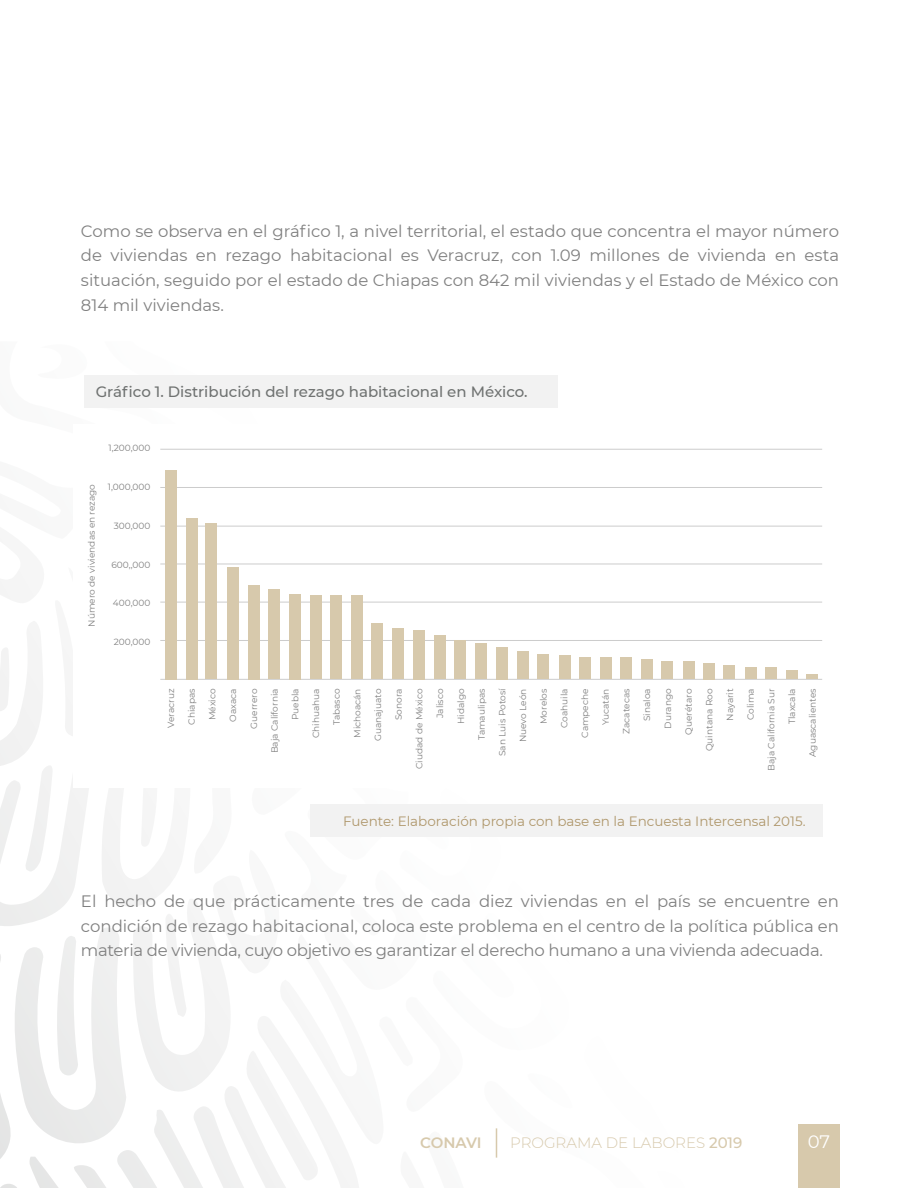
<style>
.page{position:relative;width:918px;height:1188px;background:#fff}
.page>*{position:absolute;margin:0;border:0;box-sizing:border-box;transform-origin:0 0}
.t1{font:18px "Montserrat";color:#fff}
.t2{font:16.5px/24.6px "Montserrat";letter-spacing:-.015em;color:#808080;text-align:justify}
.t3{font:500 15px "Montserrat";color:#6f7271}
.t4{font:300 15px "Montserrat";color:#d7c9ac}
.t5{font:600 15px "Montserrat";letter-spacing:-.015em;color:#d7c9ac}
.t6{font:13.5px "Montserrat";color:#af976b}
.t7{font:9px "Montserrat";color:#808080}
.s1{font-weight:500}
</style>
<div class="page">
<svg style="left:0;top:581px;width:123px;height:234px"></svg>
<div style="left:798px;top:1124px;width:41px;height:64px;background:#d7c9ac"></div>
<hr style="left:496px;top:1128px;width:1px;height:30px;background:#d7c9ac">
<div style="left:84px;top:375px;width:474px;height:33px;background:#f2f2f2"></div>
<div style="left:310px;top:804px;width:513px;height:33px;background:#f2f2f2"></div>
<div style="left:74px;top:424px;width:762px;height:363px;background:#fff"></div>
<hr style="left:160px;top:449px;width:662px;height:1px;background:#ccc">
<hr style="left:160px;top:487px;width:662px;height:1px;background:#ccc">
<hr style="left:160px;top:526px;width:662px;height:1px;background:#ccc">
<hr style="left:160px;top:564px;width:662px;height:1px;background:#ccc">
<hr style="left:160px;top:602px;width:662px;height:1px;background:#ccc">
<hr style="left:160px;top:640px;width:662px;height:1px;background:#ccc">
<hr style="left:160px;top:679px;width:662px;height:1px;background:#ccc">
<div style="left:165px;top:470px;width:12px;height:209px;background:#d7c9ac"></div>
<div style="left:186px;top:518px;width:12px;height:161px;background:#d7c9ac"></div>
<div style="left:206px;top:523px;width:11px;height:156px;background:#d7c9ac"></div>
<div style="left:227px;top:567px;width:12px;height:112px;background:#d7c9ac"></div>
<div style="left:248px;top:585px;width:12px;height:94px;background:#d7c9ac"></div>
<div style="left:269px;top:589px;width:11px;height:90px;background:#d7c9ac"></div>
<div style="left:289px;top:594px;width:12px;height:85px;background:#d7c9ac"></div>
<div style="left:310px;top:596px;width:12px;height:83px;background:#d7c9ac"></div>
<div style="left:331px;top:596px;width:11px;height:83px;background:#d7c9ac"></div>
<div style="left:351px;top:596px;width:12px;height:83px;background:#d7c9ac"></div>
<div style="left:372px;top:623px;width:11px;height:56px;background:#d7c9ac"></div>
<div style="left:393px;top:629px;width:11px;height:50px;background:#d7c9ac"></div>
<div style="left:413px;top:630px;width:12px;height:49px;background:#d7c9ac"></div>
<div style="left:434px;top:635px;width:12px;height:44px;background:#d7c9ac"></div>
<div style="left:455px;top:641px;width:11px;height:38px;background:#d7c9ac"></div>
<div style="left:475px;top:644px;width:12px;height:35px;background:#d7c9ac"></div>
<div style="left:496px;top:647px;width:12px;height:32px;background:#d7c9ac"></div>
<div style="left:517px;top:652px;width:11px;height:27px;background:#d7c9ac"></div>
<div style="left:538px;top:655px;width:11px;height:24px;background:#d7c9ac"></div>
<div style="left:559px;top:656px;width:11px;height:23px;background:#d7c9ac"></div>
<div style="left:579px;top:657px;width:12px;height:22px;background:#d7c9ac"></div>
<div style="left:600px;top:657px;width:11px;height:22px;background:#d7c9ac"></div>
<div style="left:620px;top:657px;width:12px;height:22px;background:#d7c9ac"></div>
<div style="left:641px;top:660px;width:12px;height:19px;background:#d7c9ac"></div>
<div style="left:662px;top:661px;width:11px;height:18px;background:#d7c9ac"></div>
<div style="left:683px;top:661px;width:11px;height:18px;background:#d7c9ac"></div>
<div style="left:703px;top:663px;width:12px;height:16px;background:#d7c9ac"></div>
<div style="left:724px;top:665px;width:11px;height:14px;background:#d7c9ac"></div>
<div style="left:745px;top:667px;width:11px;height:12px;background:#d7c9ac"></div>
<div style="left:765px;top:667px;width:12px;height:12px;background:#d7c9ac"></div>
<div style="left:786px;top:670px;width:12px;height:9px;background:#d7c9ac"></div>
<hr style="left:807px;top:675px;width:11px;height:4px;background:#d7c9ac">
<p class="t2" style="left:81px;top:218px;width:760px">Como se observa en el gráfico 1, a nivel territorial, el estado que concentra el mayor número de viviendas en rezago habitacional es Veracruz, con 1.09 millones de vivienda en esta situación, seguido por el estado de Chiapas con 842 mil viviendas y el Estado de México con 814 mil viviendas.</p>
<p class="t3" style="left:96px;top:381px;width:434px">Gráfico 1. Distribución del rezago habitacional en México.</p>
<p class="t7" style="left:85px;top:627px;width:144px;rotate:-90deg">Número de viviendas en rezago</p>
<p class="t7" style="left:109px;top:442px;width:43px">1,200,000</p>
<p class="t7" style="left:108px;top:481px;width:44px">1,000,000</p>
<p class="t7" style="left:114px;top:519px;width:38px">300,000</p>
<p class="t7" style="left:112px;top:558px;width:40px">600,,000</p>
<p class="t7" style="left:113px;top:597px;width:39px">400,000</p>
<p class="t7" style="left:114px;top:636px;width:38px">200,000</p>
<p class="t7" style="left:165px;top:728px;width:41px;rotate:-90deg">Veracruz</p>
<p class="t7" style="left:186px;top:725px;width:38px;rotate:-90deg">Chiapas</p>
<p class="t7" style="left:206px;top:720px;width:33px;rotate:-90deg">México</p>
<p class="t7" style="left:227px;top:722px;width:35px;rotate:-90deg">Oaxaca</p>
<p class="t7" style="left:248px;top:729px;width:42px;rotate:-90deg">Guerrero</p>
<p class="t7" style="left:268px;top:753px;width:66px;rotate:-90deg">Baja California</p>
<p class="t7" style="left:289px;top:720px;width:33px;rotate:-90deg">Puebla</p>
<p class="t7" style="left:310px;top:738px;width:51px;rotate:-90deg">Chihuahua</p>
<p class="t7" style="left:330px;top:725px;width:38px;rotate:-90deg">Tabasco</p>
<p class="t7" style="left:351px;top:738px;width:51px;rotate:-90deg">Michoacán</p>
<p class="t7" style="left:372px;top:741px;width:54px;rotate:-90deg">Guanajuato</p>
<p class="t7" style="left:393px;top:720px;width:33px;rotate:-90deg">Sonora</p>
<p class="t7" style="left:413px;top:769px;width:82px;rotate:-90deg">Ciudad de México</p>
<p class="t7" style="left:434px;top:718px;width:31px;rotate:-90deg">Jalisco</p>
<p class="t7" style="left:455px;top:724px;width:37px;rotate:-90deg">Hidalgo</p>
<p class="t7" style="left:475px;top:740px;width:53px;rotate:-90deg">Tamaulipas</p>
<p class="t7" style="left:496px;top:756px;width:69px;rotate:-90deg">San Luis Potosí</p>
<p class="t7" style="left:517px;top:742px;width:55px;rotate:-90deg">Nuevo León</p>
<p class="t7" style="left:537px;top:724px;width:37px;rotate:-90deg">Morelos</p>
<p class="t7" style="left:558px;top:728px;width:41px;rotate:-90deg">Coahuila</p>
<p class="t7" style="left:579px;top:738px;width:51px;rotate:-90deg">Campeche</p>
<p class="t7" style="left:600px;top:725px;width:38px;rotate:-90deg">Yucatán</p>
<p class="t7" style="left:620px;top:734px;width:47px;rotate:-90deg">Zacatecas</p>
<p class="t7" style="left:641px;top:721px;width:34px;rotate:-90deg">Sinaloa</p>
<p class="t7" style="left:662px;top:729px;width:42px;rotate:-90deg">Durango</p>
<p class="t7" style="left:682px;top:735px;width:48px;rotate:-90deg">Querétaro</p>
<p class="t7" style="left:703px;top:751px;width:64px;rotate:-90deg">Quintana Roo</p>
<p class="t7" style="left:724px;top:721px;width:34px;rotate:-90deg">Nayarit</p>
<p class="t7" style="left:744px;top:720px;width:33px;rotate:-90deg">Colima</p>
<p class="t7" style="left:765px;top:771px;width:84px;rotate:-90deg">Baja California Sur</p>
<p class="t7" style="left:786px;top:724px;width:37px;rotate:-90deg">Tlaxcala</p>
<p class="t7" style="left:807px;top:757px;width:70px;rotate:-90deg">Aguascalientes</p>
<p class="t6" style="left:343px;top:812px;width:464px">Fuente: Elaboración propia con base en la Encuesta Intercensal 2015.</p>
<p class="t2" style="left:81px;top:888px;width:760px">El hecho de que prácticamente tres de cada diez viviendas en el país se encuentre en condición de rezago habitacional, coloca este problema en el centro de la política pública en materia de vivienda, cuyo objetivo es garantizar el derecho humano a una vivienda adecuada.</p>
<p class="t5" style="left:420px;top:1133px;width:63px">CONAVI</p>
<p class="t4" style="left:510px;top:1133px;width:234px">PROGRAMA DE LABORES <span class="s1">2019</span></p>
<p class="t1" style="left:808px;top:1129px;width:24px">07</p>
</div>
